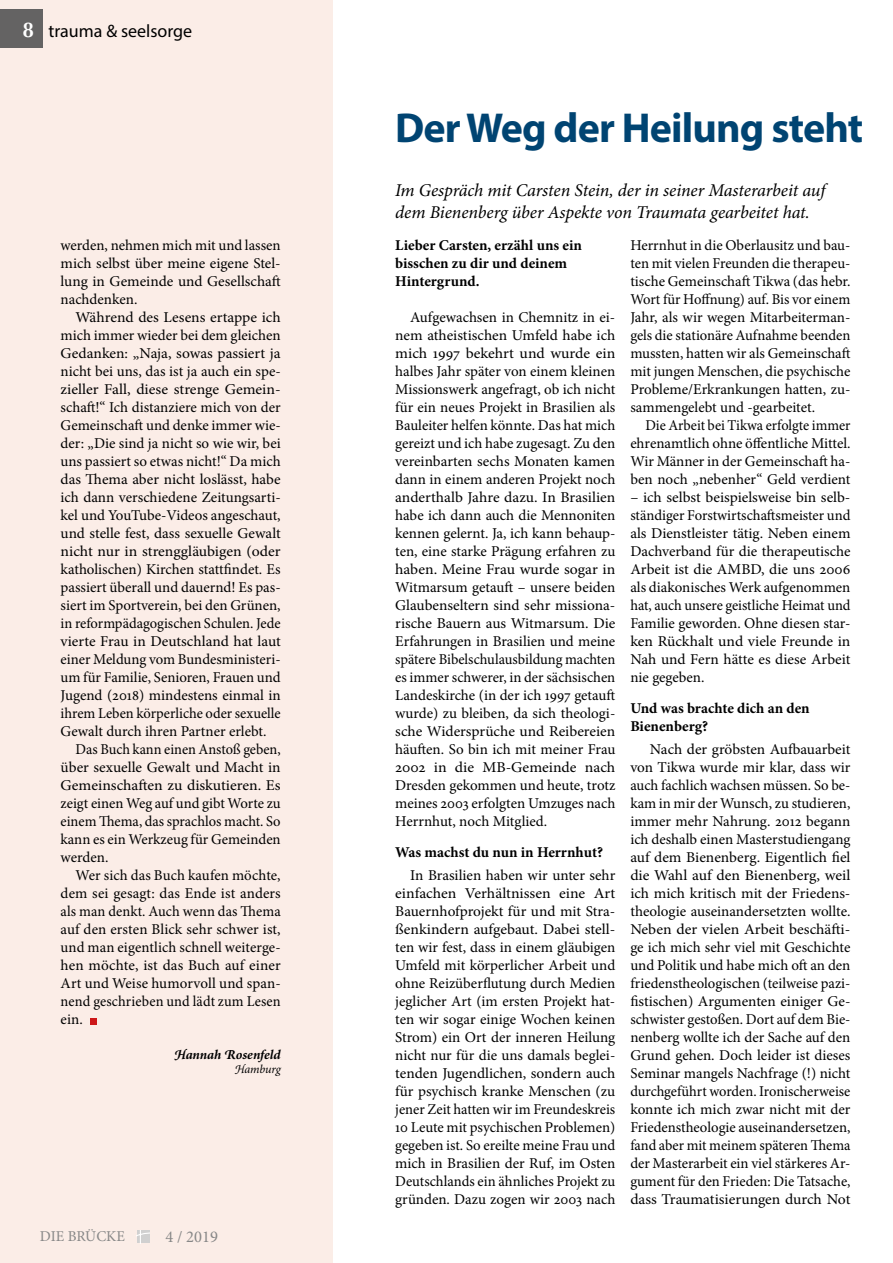
<style>
.page{position:relative;width:893px;height:1263px;background:#fff}
.page>*{position:absolute;margin:0;border:0;box-sizing:border-box;transform-origin:0 0}
.t1{font:700 42px "Myriad Pro";letter-spacing:-.02em;color:#004472}
.t2{font:italic 18px/21.6px "Minion Pro";letter-spacing:-.01em;color:#000}
.t3{font:18px "Myriad Pro";color:#000}
.t4{font:16.5px "Minion Pro";color:#878787}
.t5{font:15px/18px "Minion Pro";color:#000;text-align:justify}
.t6{font:15px/18px "Minion Pro";color:#000;text-align:justify;scale:.95 1}
.t7{font:700 15px/18px "Minion Pro";color:#000}
.t8{font:15px "Minion Pro";color:#000;scale:1.05 1}
.t9{font:15px "Minion Pro";color:#000;scale:.96 1}
.t10{font:15px "Minion Pro";color:#000;scale:1.04 1}
.t11{font:15px "Minion Pro";color:#878787}
.t12{font:italic 700 13.5px "Minion Pro";letter-spacing:-.01em;color:#000}
.t13{font:italic 12px "Minion Pro";letter-spacing:-.015em;color:#000}
.s1{font-family:"Oklahoma";font-weight:700;font-size:21px;color:#fff}
</style>
<div class="page">
<div style="left:0;top:0;width:332px;height:1263px;background:#fbede7"></div>
<div style="left:0;top:10px;width:43px;height:38px;background:#646363"></div>
<svg style="left:137px;top:1230px;width:12px;height:13px"></svg>
<div style="left:90px;top:1018px;width:7px;height:6px;background:#cd1719"></div>
<p class="t3" style="left:23px;top:20px;width:171px"><span class="s1">8</span> trauma &amp; seelsorge</p>
<p class="t5" style="left:61px;top:237px;width:222px">werden, nehmen mich mit und lassen mich selbst über meine eigene Stel&shy;lung in Gemeinde und Gesellschaft nachdenken.</p>
<p class="t10" style="left:76px;top:307px;width:199px">Während des Lesens ertappe ich</p>
<p class="t5" style="left:61px;top:327px;width:222px">mich immer wieder bei dem gleichen</p>
<p class="t10" style="left:61px;top:343px;width:213px">Gedanken: „Naja, sowas passiert ja</p>
<p class="t5" style="left:61px;top:363px;width:222px">nicht bei uns, das ist ja auch ein spe-</p>
<p class="t8" style="left:61px;top:379px;width:211px">zieller Fall, diese strenge Gemein-</p>
<p class="t5" style="left:61px;top:399px;width:222px">schaft!“ Ich distanziere mich von der</p>
<p class="t5" style="left:61px;top:417px;width:222px">Gemeinschaft und denke immer wie-</p>
<p class="t5" style="left:61px;top:435px;width:222px">der: „Die sind ja nicht so wie wir, bei</p>
<p class="t5" style="left:61px;top:453px;width:222px">uns passiert so etwas nicht!“ Da mich</p>
<p class="t5" style="left:61px;top:471px;width:222px">das Thema aber nicht loslässt, habe</p>
<p class="t5" style="left:61px;top:489px;width:222px">ich dann verschiedene Zeitungsarti-</p>
<p class="t5" style="left:61px;top:507px;width:222px">kel und YouTube-Videos angeschaut,</p>
<p class="t5" style="left:61px;top:525px;width:222px">und stelle fest, dass sexuelle Gewalt</p>
<p class="t8" style="left:61px;top:541px;width:211px">nicht nur in strenggläubigen (oder</p>
<p class="t5" style="left:61px;top:561px;width:222px">katholischen) Kirchen stattfindet. Es</p>
<p class="t5" style="left:61px;top:579px;width:222px">passiert überall und dauernd! Es pas-</p>
<p class="t5" style="left:61px;top:597px;width:222px">siert im Sportverein, bei den Grünen,</p>
<p class="t5" style="left:61px;top:615px;width:222px">in reformpädagogischen Schulen. Jede</p>
<p class="t5" style="left:61px;top:633px;width:222px">vierte Frau in Deutschland hat laut</p>
<p class="t5" style="left:61px;top:651px;width:222px">einer Meldung vom Bundesministeri-</p>
<p class="t5" style="left:61px;top:669px;width:222px">um für Familie, Senioren, Frauen und</p>
<p class="t5" style="left:61px;top:687px;width:222px">Jugend (2018) mindestens einmal in</p>
<p class="t5" style="left:61px;top:705px;width:222px">ihrem Leben körperliche oder sexuelle</p>
<p class="t5" style="left:61px;top:723px;width:207px">Gewalt durch ihren Partner erlebt.</p>
<p class="t9" style="left:76px;top:739px;width:215px">Das Buch kann einen Anstoß geben,</p>
<p class="t5" style="left:61px;top:759px;width:222px">über sexuelle Gewalt und Macht in</p>
<p class="t8" style="left:61px;top:775px;width:211px">Gemeinschaften zu diskutieren. Es</p>
<p class="t5" style="left:61px;top:795px;width:222px">zeigt einen Weg auf und gibt Worte zu</p>
<p class="t5" style="left:61px;top:813px;width:222px">einem Thema, das sprachlos macht. So</p>
<p class="t5" style="left:61px;top:831px;width:222px">kann es ein Werkzeug für Gemeinden</p>
<p class="t5" style="left:61px;top:849px;width:49px">werden.</p>
<p class="t5" style="left:76px;top:867px;width:207px">Wer sich das Buch kaufen möchte,</p>
<p class="t5" style="left:61px;top:885px;width:222px">dem sei gesagt: das Ende ist anders</p>
<p class="t5" style="left:61px;top:903px;width:222px">als man denkt. Auch wenn das Thema</p>
<p class="t5" style="left:61px;top:921px;width:222px">auf den ersten Blick sehr schwer ist,</p>
<p class="t5" style="left:61px;top:939px;width:222px">und man eigentlich schnell weiterge-</p>
<p class="t5" style="left:61px;top:957px;width:222px">hen möchte, ist das Buch auf einer</p>
<p class="t5" style="left:61px;top:975px;width:222px">Art und Weise humorvoll und span-</p>
<p class="t9" style="left:61px;top:991px;width:231px">nend geschrieben und lädt zum Lesen</p>
<p class="t5" style="left:61px;top:1011px;width:24px">ein.</p>
<p class="t12" style="left:174px;top:1045px;width:108px">Hannah Rosenfeld</p>
<p class="t13" style="left:235px;top:1061px;width:47px">Hamburg</p>
<p class="t11" style="left:40px;top:1226px;width:87px">DIE BRÜCKE</p>
<p class="t4" style="left:165px;top:1226px;width:54px">4 / 2019</p>
<h1 class="t1" style="left:395px;top:101px;width:470px">Der Weg der Heilung steht</h1>
<p class="t2" style="left:395px;top:180px;width:431px">Im Gespräch mit Carsten Stein, der in seiner Masterarbeit auf dem Bienenberg über Aspekte von Traumata gearbeitet hat.</p>
<p class="t7" style="left:395px;top:236px;width:188px">Lieber Carsten, erzähl uns ein bisschen zu dir und deinem<br>Hintergrund.</p>
<p class="t5" style="left:395px;top:309px;width:222px;text-indent:15px">Aufgewachsen in Chemnitz in ei&shy;nem atheistischen Umfeld habe ich mich 1997 bekehrt und wurde ein halbes Jahr später von einem kleinen Missionswerk angefragt, ob ich nicht für ein neues Projekt in Brasilien als Bauleiter helfen könnte. Das hat mich gereizt und ich habe zugesagt. Zu den vereinbarten sechs Monaten kamen dann in einem anderen Projekt noch anderthalb Jahre dazu. In Brasilien habe ich dann auch die Mennoniten kennen gelernt. Ja, ich kann behaup&shy;ten, eine starke Prägung erfahren zu haben. Meine Frau wurde sogar in Witmarsum getauft – unsere beiden Glaubenseltern sind sehr missiona&shy;rische Bauern aus Witmarsum. Die Erfahrungen in Brasilien und meine spätere Bibelschulausbildung machten es immer schwerer, in der sächsischen Landeskirche (in der ich 1997 getauft wurde) zu bleiben, da sich theologi&shy;sche Widersprüche und Reibereien häuften. So bin ich mit meiner Frau 2002 in die MB-Gemeinde nach Dresden gekommen und heute, trotz meines 2003 erfolgten Umzuges nach Herrnhut, noch Mitglied.</p>
<p class="t7" style="left:395px;top:843px;width:209px">Was machst du nun in Herrnhut?</p>
<p class="t5" style="left:395px;top:867px;width:222px;text-indent:15px">In Brasilien haben wir unter sehr einfachen Verhältnissen eine Art Bauernhofprojekt für und mit Stra&shy;ßenkindern aufgebaut. Dabei stell&shy;ten wir fest, dass in einem gläubigen Umfeld mit körperlicher Arbeit und ohne Reizüberflutung durch Medien jeglicher Art (im ersten Projekt hat&shy;ten wir sogar einige Wochen keinen Strom) ein Ort der inneren Heilung nicht nur für die uns damals beglei&shy;tenden Jugendlichen, sondern auch für psychisch kranke Menschen (zu jener Zeit hatten wir im Freundeskreis 10 Leute mit psychischen Problemen) gegeben ist. So ereilte meine Frau und mich in Brasilien der Ruf, im Osten Deutschlands ein ähnliches Projekt zu gründen. Dazu zogen wir 2003 nach</p>
<p class="t5" style="left:630px;top:237px;width:222px">Herrnhut in die Oberlausitz und bau&shy;ten mit vielen Freunden die therapeu&shy;tische Gemeinschaft Tikwa (das hebr.<br>Wort für Hoffnung) auf. Bis vor einem Jahr, als wir wegen Mitarbeiterman&shy;gels die stationäre Aufnahme beenden mussten, hatten wir als Gemeinschaft mit jungen Menschen, die psychische Probleme/Erkrankungen hatten, zu&shy;sammengelebt und -gearbeitet.</p>
<p class="t6" style="left:630px;top:417px;width:233px;text-indent:15px">Die Arbeit bei Tikwa erfolgte immer ehrenamtlich ohne öffentliche Mittel.<br>Wir Männer in der Gemeinschaft ha&shy;ben noch „nebenher“ Geld verdient</p>
<p class="t5" style="left:630px;top:489px;width:222px">– ich selbst beispielsweise bin selb&shy;ständiger Forstwirtschaftsmeister und als Dienstleister tätig. Neben einem Dachverband für die therapeutische Arbeit ist die AMBD, die uns 2006 als diakonisches Werk aufgenommen hat, auch unsere geistliche Heimat und Familie geworden. Ohne diesen star&shy;ken Rückhalt und viele Freunde in Nah und Fern hätte es diese Arbeit nie gegeben.</p>
<p class="t7" style="left:630px;top:699px;width:181px">Und was brachte dich an den<br>Bienenberg?</p>
<p class="t5" style="left:630px;top:741px;width:222px;text-indent:20px">Nach der gröbsten Aufbauarbeit von Tikwa wurde mir klar, dass wir auch fachlich wachsen müssen. So be&shy;kam in mir der Wunsch, zu studieren, immer mehr Nahrung. 2012 begann ich deshalb einen Masterstudiengang auf dem Bienenberg. Eigentlich fiel die Wahl auf den Bienenberg, weil ich mich kritisch mit der Friedens&shy;theologie auseinandersetzten wollte.<br>Neben der vielen Arbeit beschäfti&shy;ge ich mich sehr viel mit Geschichte und Politik und habe mich oft an den friedenstheologischen (teilweise pazi&shy;fistischen) Argumenten einiger Ge&shy;schwister gestoßen. Dort auf dem Bie&shy;nenberg wollte ich der Sache auf den Grund gehen. Doch leider ist dieses Seminar mangels Nachfrage (!) nicht durchgeführt worden. Ironischerweise konnte ich mich zwar nicht mit der Friedenstheologie auseinandersetzen, fand aber mit meinem späteren Thema der Masterarbeit ein viel stärkeres Ar&shy;gument für den Frieden: Die Tatsache, dass Traumatisierungen durch Not</p>
</div>
